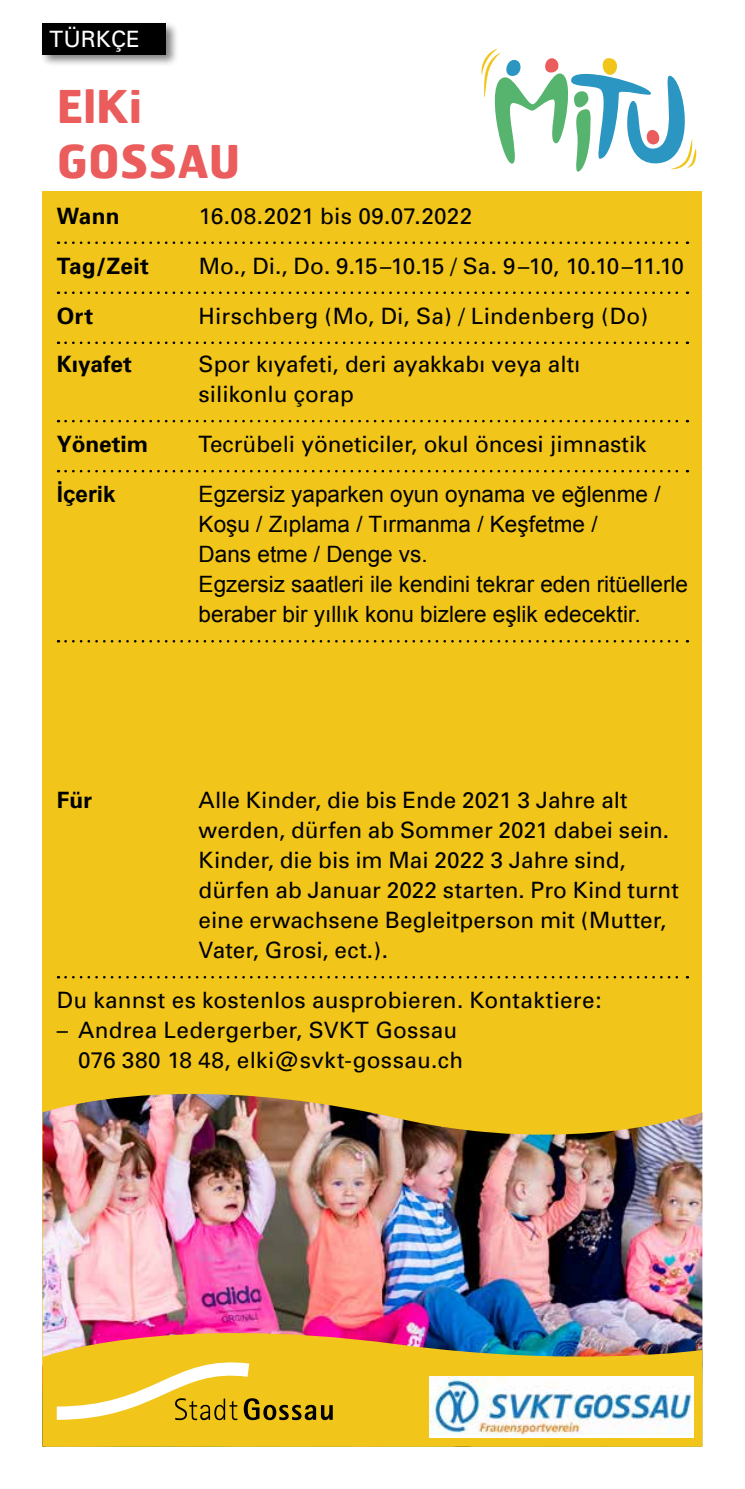
<style>
.page{position:relative;width:745px;height:1489px;background:#fff}
.page>*{position:absolute;margin:0;border:0;box-sizing:border-box;transform-origin:0 0}
.t1{font:700 45px/55px "Hermes FB";color:#eb5c5c}
.t2{font:22.5px/30px "Univers";color:#000}
.t3{font:22.5px/30px "Arial";color:#000}
.t4{font:700 22.5px "Univers";color:#000}
.t5{font:22.5px "Univers";color:#fff}
.t6{font:700 22.5px "Arial";color:#000}
</style>
<div class="page">
<div style="left:43px;top:191px;width:659px;height:1255px;background:#f1c51a"></div>
<img style="left:43px;top:1093px;width:659px;height:219px">
<img style="left:43px;top:1312px;width:659px;height:126px">
<svg style="left:481px;top:49px;width:216px;height:123px"></svg>
<svg style="left:65px;top:976px;width:622px;height:2px"></svg>
<svg style="left:65px;top:241px;width:622px;height:3px"></svg>
<svg style="left:65px;top:291px;width:622px;height:3px"></svg>
<svg style="left:65px;top:341px;width:622px;height:3px"></svg>
<img style="left:429px;top:1376px;width:263px;height:61px">
<svg style="left:57px;top:1358px;width:275px;height:61px"></svg>
<div style="left:40px;top:21px;width:139px;height:46px;background:#000;opacity:.5"></div>
<div style="left:43px;top:23px;width:123px;height:32px;background:#000"></div>
<svg style="left:65px;top:420px;width:622px;height:2px"></svg>
<svg style="left:65px;top:470px;width:622px;height:2px"></svg>
<svg style="left:65px;top:640px;width:622px;height:2px"></svg>
<p class="t5" style="left:50px;top:26px;width:92px">TÜRKÇE</p>
<h1 class="t1" style="left:57px;top:77px;width:185px">ElKi<br>GOSSAU</h1>
<p class="t4" style="left:57px;top:202px;width:64px">Wann</p>
<p class="t2" style="left:198px;top:201px;width:275px">16.08.2021 bis 09.07.2022</p>
<p class="t4" style="left:57px;top:252px;width:94px">Tag/Zeit</p>
<p class="t2" style="left:198px;top:251px;width:486px">Mo., Di., Do. 9.15 –10.15 / Sa. 9 –10, 10.10 –11.10</p>
<p class="t4" style="left:57px;top:302px;width:38px">Ort</p>
<p class="t2" style="left:198px;top:301px;width:451px">Hirschberg (Mo, Di, Sa) / Lindenberg (Do)</p>
<p class="t4" style="left:57px;top:351px;width:77px">Kıyafet</p>
<p class="t2" style="left:198px;top:349px;width:383px">Spor kıyafeti, deri ayakkabı veya altı silikonlu çorap</p>
<p class="t4" style="left:57px;top:431px;width:93px">Yönetim</p>
<p class="t2" style="left:198px;top:429px;width:449px">Tecrübeli yöneticiler, okul öncesi jimnastik</p>
<p class="t6" style="left:57px;top:479px;width:60px">İçerik</p>
<p class="t3" style="left:198px;top:479px;width:490px">Egzersiz yaparken oyun oynama ve eğlenme / Koşu / Zıplama / Tırmanma / Keşfetme /<br>Dans etme / Denge vs.<br>Egzersiz saatleri ile kendini tekrar eden ritüellerle beraber bir yıllık konu bizlere eşlik edecektir.</p>
<p class="t4" style="left:57px;top:786px;width:37px">Für</p>
<p class="t2" style="left:198px;top:785px;width:481px">Alle Kinder, die bis Ende 2021 3 Jahre alt werden, dürfen ab Sommer 2021 dabei sein.<br>Kinder, die bis im Mai 2022 3 Jahre sind, dürfen ab Januar 2022 starten. Pro Kind turnt eine erwachsene Begleitperson mit (Mutter, Vater, Grosi, ect.).</p>
<p class="t2" style="left:57px;top:985px;width:546px">Du kannst es kostenlos ausprobieren. Kontaktiere:</p>
<p class="t2" style="left:57px;top:1015px;width:408px;text-align:right">– Andrea Ledergerber, SVKT Gossau<br>076 380 18 48, elki@svkt-gossau.ch</p>
</div>
